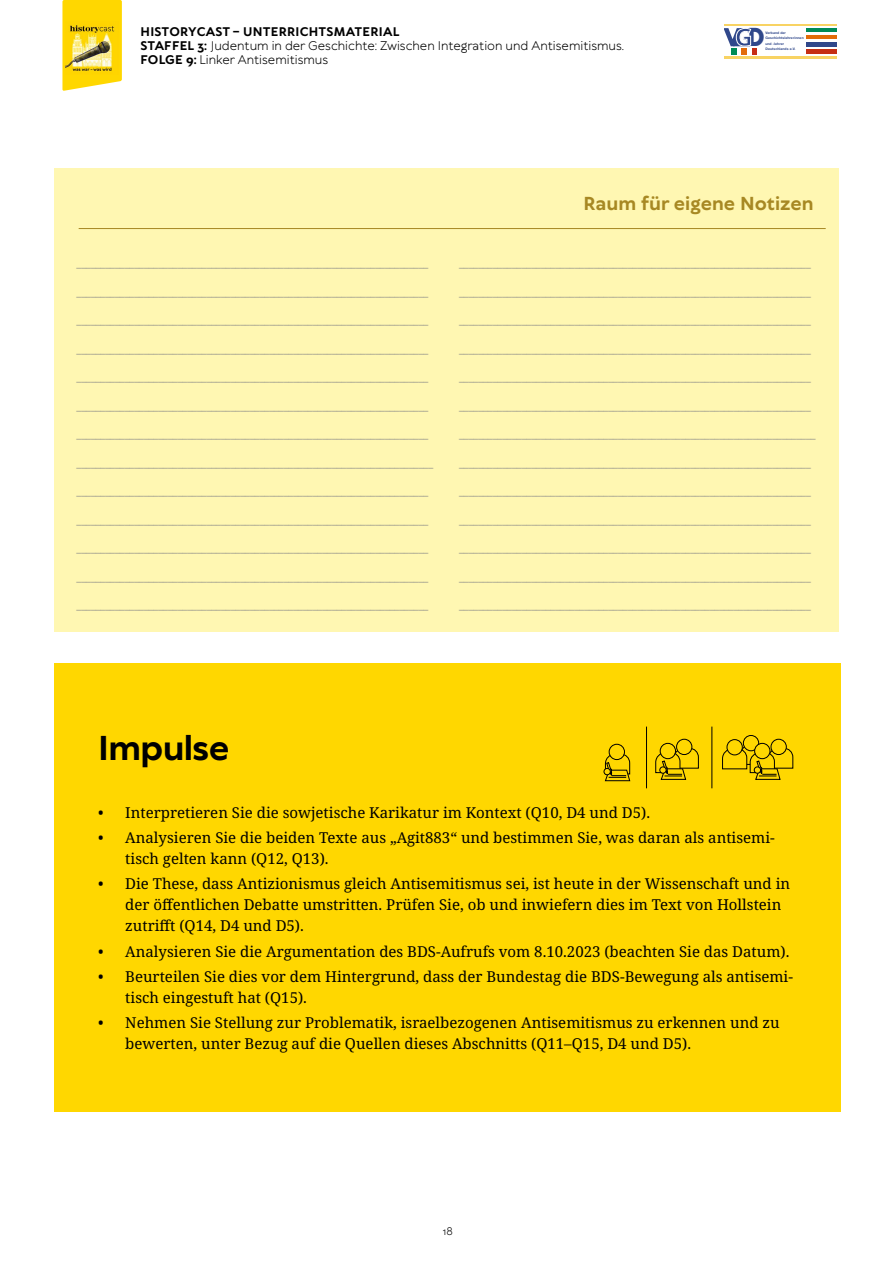
<style>
.page{position:relative;width:893px;height:1263px;background:#fff}
.page>*{position:absolute;margin:0;border:0;box-sizing:border-box;transform-origin:0 0}
.t1{font:700 33px "TT Wellingtons";letter-spacing:-.02em;color:#000}
.t2{font:700 24.15px "Open Sans";color:#30488b}
.t3{font:700 18px "TT Wellingtons";color:#a78823}
.t4{font:15px/21px "Noto Serif";color:#000}
.t5{font:12px/14.4px "TT Wellingtons";color:#000}
.t6{font:10.5px "Noto Serif";color:#878787}
.t7{font:10.5px "TT Wellingtons";color:#000}
.t8{font:700 3.45px/5.4px "Helvetica Neue";letter-spacing:.025em;color:#30488b}
.s1{font-weight:700}
.s2{font-family:"Futura"}
</style>
<div class="page">
<svg style="left:62px;top:0;width:60px;height:91px;background:#fedc21"></svg>
<img style="left:66px;top:22px;width:53px;height:52px">
<img style="left:806px;top:28px;width:31px;height:4px">
<img style="left:806px;top:35px;width:31px;height:4px">
<img style="left:806px;top:43px;width:31px;height:3px">
<img style="left:806px;top:50px;width:31px;height:3px">
<img style="left:725px;top:24px;width:112px;height:1px">
<img style="left:725px;top:57px;width:112px;height:1px">
<svg style="left:725px;top:28px;width:32px;height:27px"></svg>
<div style="left:54px;top:663px;width:786px;height:449px;background:#ffd700"></div>
<div style="left:609px;top:744px;width:16px;height:16px;border:1px solid #000;border-radius:50%"></div>
<svg style="left:604px;top:753px;width:27px;height:28px"></svg>
<div style="left:660px;top:743px;width:16px;height:16px;border:1px solid #000;border-radius:50%"></div>
<div style="left:676px;top:739px;width:16px;height:16px;border:1px solid #000;border-radius:50%"></div>
<svg style="left:655px;top:747px;width:44px;height:33px"></svg>
<div style="left:727px;top:739px;width:16px;height:16px;border:1px solid #000;border-radius:50%"></div>
<div style="left:743px;top:735px;width:16px;height:16px;border:1px solid #000;border-radius:50%"></div>
<hr style="left:646px;top:727px;width:1px;height:61px;background:#000">
<hr style="left:711px;top:727px;width:1px;height:61px;background:#000">
<div style="left:754px;top:743px;width:16px;height:16px;border:1px solid #000;border-radius:50%"></div>
<div style="left:771px;top:739px;width:16px;height:16px;border:1px solid #000;border-radius:50%"></div>
<svg style="left:722px;top:744px;width:72px;height:36px"></svg>
<div style="left:54px;top:168px;width:785px;height:463px;background:#fff7b2"></div>
<hr style="left:79px;top:228px;width:747px;height:1px;background:#a78823">
<p class="t5" style="left:141px;top:24px;width:485px"><span class="s1">HISTORYCAST – UNTERRICHTSMATERIAL<br>STAFFEL 3:</span> Judentum in der Geschichte: Zwischen Integration und Antisemitismus.<br><span class="s1">FOLGE 9:</span> Linker Antisemitismus</p>
<h2 class="t2" style="left:735px;top:20px;width:31px">G<span class="s2">D</span></h2>
<p class="t8" style="left:765px;top:30px;width:40px">Verband der<br>Geschichtslehrerinnen und -lehrer<br>Deutschlands e.V.</p>
<p class="t6" style="left:77px;top:256px;width:353px">_________________________________________________________________________</p>
<p class="t6" style="left:77px;top:284px;width:353px">_________________________________________________________________________</p>
<p class="t6" style="left:77px;top:313px;width:353px">_________________________________________________________________________</p>
<p class="t6" style="left:77px;top:341px;width:353px">_________________________________________________________________________</p>
<p class="t6" style="left:77px;top:370px;width:353px">_________________________________________________________________________</p>
<p class="t6" style="left:77px;top:398px;width:353px">_________________________________________________________________________</p>
<p class="t6" style="left:77px;top:427px;width:353px">_________________________________________________________________________</p>
<p class="t6" style="left:77px;top:455px;width:358px">__________________________________________________________________________</p>
<p class="t6" style="left:77px;top:484px;width:353px">_________________________________________________________________________</p>
<p class="t6" style="left:77px;top:512px;width:353px">_________________________________________________________________________</p>
<p class="t6" style="left:77px;top:541px;width:353px">_________________________________________________________________________</p>
<p class="t6" style="left:77px;top:569px;width:353px">_________________________________________________________________________</p>
<p class="t6" style="left:77px;top:598px;width:353px">_________________________________________________________________________</p>
<h3 class="t3" style="left:583px;top:192px;width:232px">Raum für eigene Notizen</h3>
<p class="t6" style="left:459px;top:256px;width:353px">_________________________________________________________________________</p>
<p class="t6" style="left:459px;top:284px;width:353px">_________________________________________________________________________</p>
<p class="t6" style="left:459px;top:313px;width:353px">_________________________________________________________________________</p>
<p class="t6" style="left:459px;top:341px;width:353px">_________________________________________________________________________</p>
<p class="t6" style="left:459px;top:370px;width:353px">_________________________________________________________________________</p>
<p class="t6" style="left:459px;top:398px;width:353px">_________________________________________________________________________</p>
<p class="t6" style="left:459px;top:427px;width:358px">__________________________________________________________________________</p>
<p class="t6" style="left:459px;top:455px;width:353px">_________________________________________________________________________</p>
<p class="t6" style="left:459px;top:484px;width:353px">_________________________________________________________________________</p>
<p class="t6" style="left:459px;top:512px;width:353px">_________________________________________________________________________</p>
<p class="t6" style="left:459px;top:541px;width:353px">_________________________________________________________________________</p>
<p class="t6" style="left:459px;top:569px;width:353px">_________________________________________________________________________</p>
<p class="t6" style="left:459px;top:598px;width:353px">_________________________________________________________________________</p>
<h1 class="t1" style="left:98px;top:726px;width:133px">Impulse</h1>
<h3 class="t4" style="left:98px;top:802px;width:553px">• Interpretieren Sie die sowjetische Karikatur im Kontext (Q10, D4 und D5).</h3>
<h3 class="t4" style="left:125px;top:828px;width:651px;text-indent:-27px">• Analysieren Sie die beiden Texte aus „Agit883“ und bestimmen Sie, was daran als antisemi&shy;tisch gelten kann (Q12, Q13).</h3>
<h3 class="t4" style="left:125px;top:874px;width:666px;text-indent:-27px">• Die These, dass Antizionismus gleich Antisemitismus sei, ist heute in der Wissenschaft und in der öffentlichen Debatte umstritten. Prüfen Sie, ob und inwiefern dies im Text von Hollstein zutrifft (Q14, D4 und D5).</h3>
<h3 class="t4" style="left:98px;top:941px;width:693px">• Analysieren Sie die Argumentation des BDS-Aufrufs vom 8.10.2023 (beachten Sie das Datum).</h3>
<h3 class="t4" style="left:125px;top:966px;width:669px;text-indent:-27px">• Beurteilen Sie dies vor dem Hintergrund, dass der Bundestag die BDS-Bewegung als antisemi&shy;tisch eingestuft hat (Q15).</h3>
<h3 class="t4" style="left:125px;top:1013px;width:656px;text-indent:-27px">• Nehmen Sie Stellung zur Problematik, israelbezogenen Antisemitismus zu erkennen und zu bewerten, unter Bezug auf die Quellen dieses Abschnitts (Q11–Q15, D4 und D5).</h3>
<p class="t7" style="left:443px;top:1224px;width:11px">18</p>
</div>
